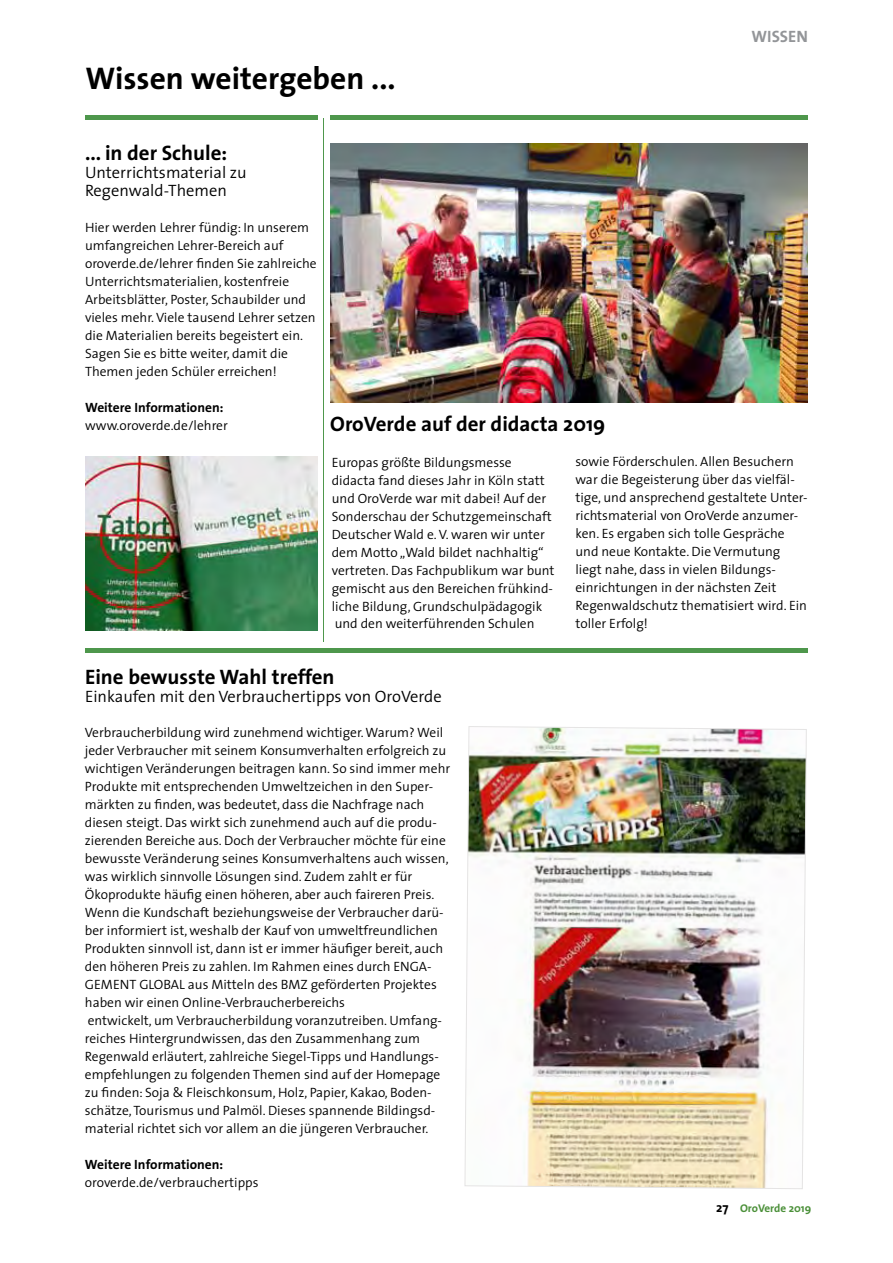
<style>
.page{position:relative;width:893px;height:1263px;background:#fff}
.page>*{position:absolute;margin:0;border:0;box-sizing:border-box;transform-origin:0 0}
.t1{font:700 31.5px "The Sans";color:#000}
.t2{font:700 21px "The Sans";color:#000}
.t3{font:300 16.5px/18px "The Sans";color:#000}
.t4{font:700 16.5px "The Sans";color:#939598}
.t5{font:300 13.5px/18px "The Sans";color:#000}
.t6{font:700 13.5px "The Sans";color:#000}
.t7{font:700 11.25px "The Sans";color:#4b9039}
.s1{font-size:13.2px;color:#000}
</style>
<div class="page">
<hr style="left:324px;top:118px;width:1px;height:524px;background:#4e974c">
<div style="left:85px;top:115px;width:232px;height:5px;background:#4e974c"></div>
<div style="left:330px;top:115px;width:478px;height:5px;background:#4e974c"></div>
<div style="left:85px;top:648px;width:723px;height:5px;background:#4e974c"></div>
<img style="left:465px;top:726px;width:342px;height:463px">
<img style="left:330px;top:144px;width:478px;height:258px">
<img style="left:85px;top:456px;width:232px;height:174px">
<h1 class="t1" style="left:85px;top:58px;width:312px">Wissen weitergeben ...</h1>
<h2 class="t2" style="left:85px;top:139px;width:144px">... in der Schule:</h2>
<p class="t3" style="left:85px;top:163px;width:163px">Unterrichtsmaterial zu<br>Regenwald-Themen</p>
<p class="t5" style="left:85px;top:219px;width:233px">Hier werden Lehrer fündig: In unserem umfangreichen Lehrer-Bereich auf oroverde.de/lehrer finden Sie zahlreiche Unterrichtsmaterialien, kostenfreie Arbeitsblätter, Poster, Schaubilder und vieles mehr. Viele tausend Lehrer setzen die Materialien bereits begeistert ein.<br>Sagen Sie es bitte weiter, damit die Themen jeden Schüler erreichen!</p>
<p class="t6" style="left:85px;top:399px;width:140px">Weitere Informationen:</p>
<p class="t5" style="left:85px;top:417px;width:144px">www.oroverde.de/lehrer</p>
<h2 class="t2" style="left:330px;top:410px;width:277px">OroVerde auf der didacta 2019</h2>
<p class="t4" style="left:752px;top:26px;width:58px">WISSEN</p>
<p class="t5" style="left:332px;top:453px;width:224px">Europas größte Bildungsmesse didacta fand dieses Jahr in Köln statt und OroVerde war mit dabei! Auf der Sonderschau der Schutzgemeinschaft Deutscher Wald e. V. waren wir unter dem Motto „Wald bildet nachhaltig“ vertreten. Das Fachpublikum war bunt gemischt aus den Bereichen frühkind&shy;liche Bildung, Grundschulpädagogik und den weiterführenden Schulen</p>
<p class="t5" style="left:575px;top:453px;width:234px">sowie Förderschulen. Allen Besuchern war die Begeisterung über das vielfäl&shy;tige, und ansprechend gestaltete Unter&shy;richtsmaterial von OroVerde anzumer&shy;ken. Es ergaben sich tolle Gespräche und neue Kontakte. Die Vermutung liegt nahe, dass in vielen Bildungs&shy;einrichtungen in der nächsten Zeit Regenwaldschutz thematisiert wird. Ein toller Erfolg!</p>
<h2 class="t2" style="left:85px;top:663px;width:251px">Eine bewusste Wahl treffen</h2>
<p class="t3" style="left:85px;top:687px;width:358px">Einkaufen mit den Verbrauchertipps von OroVerde</p>
<p class="t5" style="left:85px;top:724px;width:367px">Verbraucherbildung wird zunehmend wichtiger. Warum? Weil jeder Verbraucher mit seinem Konsumverhalten erfolgreich zu wichtigen Veränderungen beitragen kann. So sind immer mehr Produkte mit entsprechenden Umweltzeichen in den Super&shy;märkten zu finden, was bedeutet, dass die Nachfrage nach diesen steigt. Das wirkt sich zunehmend auch auf die produ&shy;zierenden Bereiche aus. Doch der Verbraucher möchte für eine bewusste Veränderung seines Konsumverhaltens auch wissen, was wirklich sinnvolle Lösungen sind. Zudem zahlt er für Ökoprodukte häufig einen höheren, aber auch faireren Preis.<br>Wenn die Kundschaft beziehungsweise der Verbraucher darü&shy;ber informiert ist, weshalb der Kauf von umweltfreundlichen Produkten sinnvoll ist, dann ist er immer häufiger bereit, auch den höheren Preis zu zahlen. Im Rahmen eines durch ENGA-GEMENT GLOBAL aus Mitteln des BMZ geförderten Projektes haben wir einen Online-Verbraucherbereichs<br>entwickelt, um Verbraucherbildung voranzutreiben. Umfang&shy;reiches Hintergrundwissen, das den Zusammenhang zum Regenwald erläutert, zahlreiche Siegel-Tipps und Handlungs&shy;empfehlungen zu folgenden Themen sind auf der Homepage zu finden: Soja &amp; Fleischkonsum, Holz, Papier, Kakao, Boden&shy;schätze, Tourismus und Palmöl. Dieses spannende Bildingsd&shy;material richtet sich vor allem an die jüngeren Verbraucher.</p>
<p class="t6" style="left:85px;top:1156px;width:140px">Weitere Informationen:</p>
<p class="t5" style="left:85px;top:1174px;width:175px">oroverde.de/verbrauchertipps</p>
<p class="t7" style="left:716px;top:1200px;width:97px"><span class="s1">27</span> OroVerde 2019</p>
</div>
